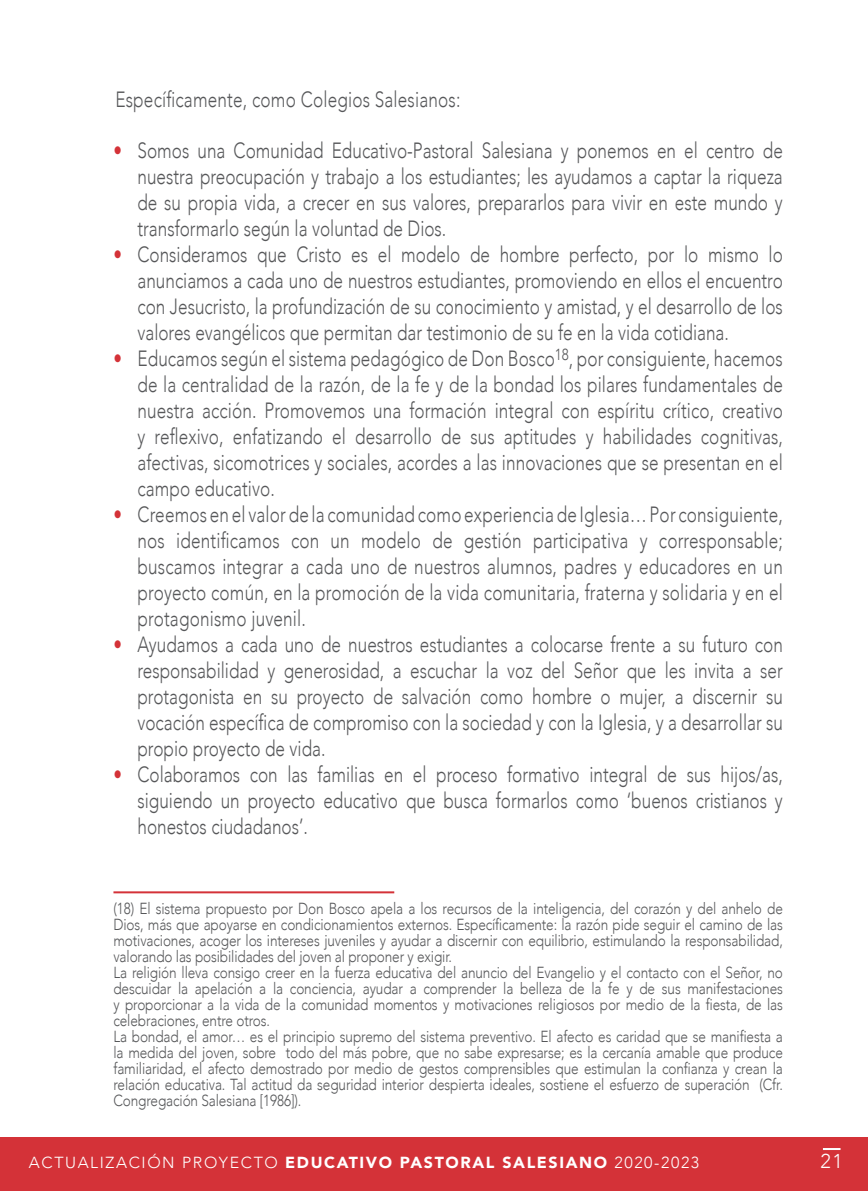
<style>
.page{position:relative;width:868px;height:1191px;background:#fff}
.page>*{position:absolute;margin:0;border:0;box-sizing:border-box;transform-origin:0 0}
.t1{font:300 22px/26px "Avenir";color:#57585a;text-align:justify;scale:.78 1}
.t2{font:300 20px "Avenir";color:#fff}
.t3{font:300 16px/16px "Avenir";letter-spacing:-.01em;color:#57585a;text-align:justify;scale:.85 1}
.t4{font:300 16px "Avenir";letter-spacing:.1em;color:#fff}
.s1{font-weight:900;color:#d43238}
.s2{font-weight:900}
</style>
<div class="page">
<div style="left:0;top:1137px;width:867px;height:54px;background:#d43238"></div>
<svg style="left:822px;top:1148px;width:18px;height:2px"></svg>
<hr style="left:113px;top:891px;width:281px;height:2px;background:#d43238">
<p class="t1" style="left:115px;top:86px;width:444px">Específicamente, como Colegios Salesianos:</p>
<p class="t1" style="left:137px;top:138px;width:828px;text-indent:-24px"><span class="s1">•</span> Somos una Comunidad Educativo-Pastoral Salesiana y ponemos en el centro de nuestra preocupación y trabajo a los estudiantes; les ayudamos a captar la riqueza de su propia vida, a crecer en sus valores, prepararlos para vivir en este mundo y transformarlo según la voluntad de Dios.</p>
<p class="t1" style="left:137px;top:242px;width:828px;text-indent:-24px"><span class="s1">•</span> Consideramos que Cristo es el modelo de hombre perfecto, por lo mismo lo anunciamos a cada uno de nuestros estudiantes, promoviendo en ellos el encuentro con Jesucristo, la profundización de su conocimiento y amistad, y el desarrollo de los valores evangélicos que permitan dar testimonio de su fe en la vida cotidiana.</p>
<p class="t1" style="left:137px;top:346px;width:828px;text-indent:-24px"><span class="s1">•</span> Educamos según el sistema pedagógico de Don Bosco<sup>18</sup>, por consiguiente, hacemos de la centralidad de la razón, de la fe y de la bondad los pilares fundamentales de nuestra acción. Promovemos una formación integral con espíritu crítico, creativo y reflexivo, enfatizando el desarrollo de sus aptitudes y habilidades cognitivas, afectivas, sicomotrices y sociales, acordes a las innovaciones que se presentan en el campo educativo.</p>
<p class="t1" style="left:137px;top:502px;width:828px;text-indent:-24px"><span class="s1">•</span> Creemos en el valor de la comunidad como experiencia de Iglesia… Por consiguiente, nos identificamos con un modelo de gestión participativa y corresponsable; buscamos integrar a cada uno de nuestros alumnos, padres y educadores en un proyecto común, en la promoción de la vida comunitaria, fraterna y solidaria y en el protagonismo juvenil.</p>
<p class="t1" style="left:137px;top:632px;width:829px;text-indent:-24px"><span class="s1">•</span> Ayudamos a cada uno de nuestros estudiantes a colocarse frente a su futuro con responsabilidad y generosidad, a escuchar la voz del Señor que les invita a ser protagonista en su proyecto de salvación como hombre o mujer, a discernir su vocación específica de compromiso con la sociedad y con la Iglesia, y a desarrollar su propio proyecto de vida.</p>
<p class="t1" style="left:137px;top:762px;width:828px;text-indent:-24px"><span class="s1">•</span> Colaboramos con las familias en el proceso formativo integral de sus hijos/as, siguiendo un proyecto educativo que busca formarlos como ‘buenos cristianos y honestos ciudadanos’.</p>
<p class="t3" style="left:113px;top:900px;width:789px">(18) El sistema propuesto por Don Bosco apela a los recursos de la inteligencia, del corazón y del anhelo de Dios, más que apoyarse en condicionamientos externos. Específicamente: la razón pide seguir el camino de las motivaciones, acoger los intereses juveniles y ayudar a discernir con equilibrio, estimulando la responsabilidad, valorando las posibilidades del joven al proponer y exigir.</p>
<p class="t3" style="left:113px;top:964px;width:789px">La religión lleva consigo creer en la fuerza educativa del anuncio del Evangelio y el contacto con el Señor, no descuidar la apelación a la conciencia, ayudar a comprender la belleza de la fe y de sus manifestaciones y proporcionar a la vida de la comunidad momentos y motivaciones religiosos por medio de la fiesta, de las celebraciones, entre otros.</p>
<p class="t3" style="left:113px;top:1028px;width:789px">La bondad, el amor… es el principio supremo del sistema preventivo. El afecto es caridad que se manifiesta a la medida del joven, sobre todo del más pobre, que no sabe expresarse; es la cercanía amable que produce familiaridad, el afecto demostrado por medio de gestos comprensibles que estimulan la confianza y crean la relación educativa. Tal actitud da seguridad interior despierta ideales, sostiene el esfuerzo de superación (Cfr.<br>Congregación Salesiana [1986]).</p>
<p class="t4" style="left:29px;top:1153px;width:671px">ACTUALIZACIÓN PROYECTO <span class="s2">EDUCATIVO PASTORAL SALESIANO</span> 2020-2023</p>
<p class="t2" style="left:820px;top:1149px;width:24px">21</p>
</div>
